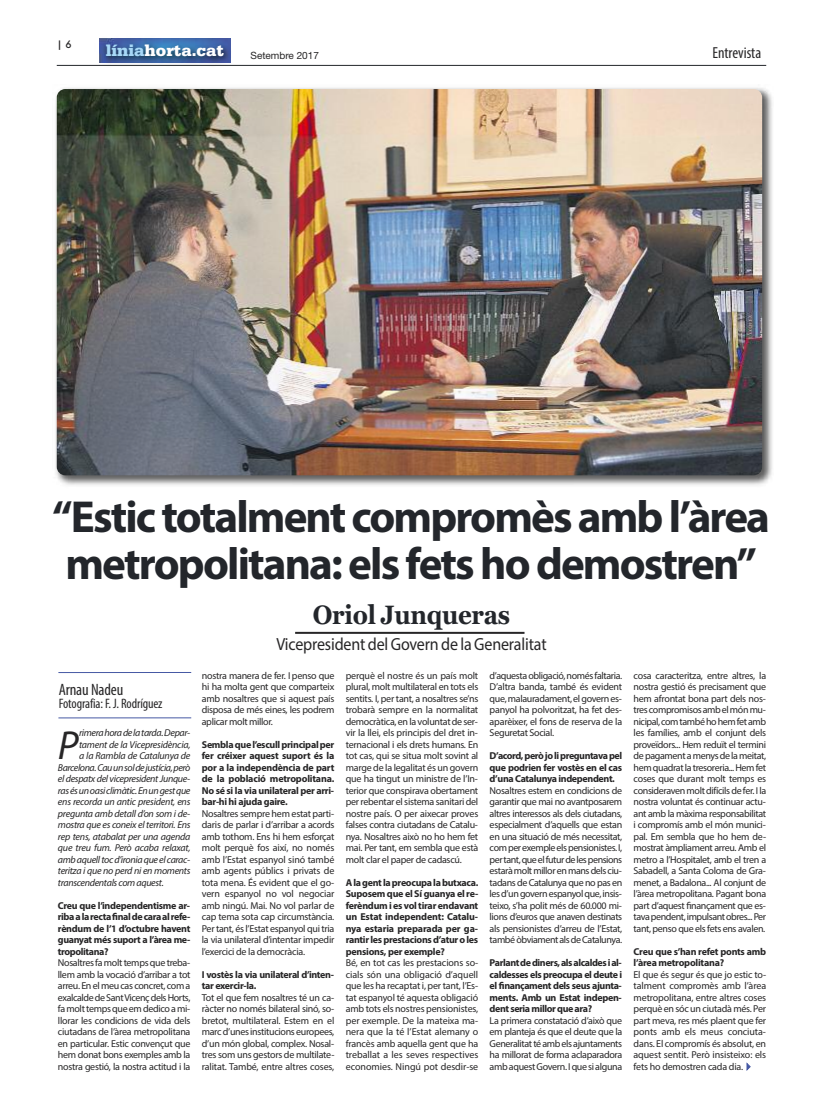
<style>
.page{position:relative;width:823px;height:1106px;background:#fff}
.page>*{position:absolute;margin:0;border:0;box-sizing:border-box;transform-origin:0 0}
.t1{font:700 45px/47px "Myriad Pro";letter-spacing:-.04em;color:#23262b}
.t2{font:italic 40.7px "Myriad Pro";color:#272627}
.t3{font:700 26.4px "Georgia";letter-spacing:-.01em;color:#23262b;scale:.91 1}
.t4{font:17.6px "Myriad Pro";letter-spacing:-.01em;color:#272627;scale:.91 1}
.t5{font:900 17px "Serifa";color:#fff}
.t6{font:condensed 16.5px "Myriad Pro";letter-spacing:-.01em;color:#272627}
.t7{font:condensed 16px "Myriad Pro";color:#272627}
.t8{font:condensed 13.7px "Myriad Pro";letter-spacing:-.01em;color:#272627}
.t9{font:10px/11.5px "Myriad Pro";letter-spacing:-.025em;color:#272627;text-align:justify}
.t10{font:700 10px/11.5px "Myriad Pro";letter-spacing:-.03em;color:#272627;text-align:justify}
.t11{font:italic 10px "Myriad Pro";letter-spacing:-.03em;color:#272627}
.t12{font:10px "Helvetica Neue";color:#272627}
.t13{font:500 10px "Futura";color:#272627}
.s1{color:#a7d8f7}
.s2{color:#4659a4}
</style>
<div class="page">
<img style="left:95px;top:62px;width:146px;height:3px">
<img style="left:99px;top:38px;width:132px;height:24px">
<hr style="left:57px;top:65px;width:708px;height:1px;background:#23262b">
<hr style="left:295px;top:632px;width:229px;height:2px;background:#272627">
<hr style="left:58px;top:717px;width:133px;height:1px;background:#4659a4">
<hr style="left:58px;top:672px;width:133px;height:1px;background:#4659a4">
<img style="left:55px;top:88px;width:717px;height:397px">
<img style="left:57px;top:89px;width:704px;height:386px;border-radius:9px">
<p class="t13" style="left:57px;top:39px;width:16px">| 6</p>
<h3 class="t5" style="left:106px;top:45px;width:119px"><span class="s1">línia</span>horta.cat</h3>
<p class="t12" style="left:250px;top:50px;width:70px">Setembre 2017</p>
<h3 class="t7" style="left:712px;top:47px;width:50px">Entrevista</h3>
<h1 class="t1" style="left:52px;top:497px;width:718px">“Estic totalment compromès amb l’àrea metropolitana: els fets ho demostren”</h1>
<h3 class="t6" style="left:59px;top:683px;width:66px">Arnau Nadeu</h3>
<h3 class="t8" style="left:59px;top:699px;width:105px">Fotografia:F. J. Rodríguez</h3>
<h2 class="t2" style="left:58px;top:730px;width:22px">P</h2>
<p class="t11" style="left:79px;top:729px;width:112px">rimerahoradelatarda.Depar-</p>
<p class="t11" style="left:79px;top:740px;width:113px">tament de la Vicepresidència,</p>
<p class="t11" style="left:79px;top:752px;width:113px">a la Rambla de Catalunya de</p>
<p class="t11" style="left:58px;top:763px;width:134px">Barcelona.Cauunsoldejustícia,però</p>
<p class="t11" style="left:58px;top:775px;width:134px">el despatx del vicepresident Junque-</p>
<p class="t11" style="left:58px;top:786px;width:134px">rasésunoasiclimàtic.Enungestque</p>
<p class="t11" style="left:58px;top:798px;width:134px">ens recorda un antic president, ens</p>
<p class="t11" style="left:58px;top:809px;width:134px">pregunta amb detall d’on som i de-</p>
<p class="t11" style="left:58px;top:821px;width:134px">mostra que es coneix el territori. Ens</p>
<p class="t11" style="left:58px;top:832px;width:134px">rep tens, atabalat per una agenda</p>
<p class="t11" style="left:58px;top:844px;width:134px">que treu fum. Però acaba relaxat,</p>
<p class="t11" style="left:58px;top:855px;width:134px">ambaquelltocd’ironiaque el carac-</p>
<p class="t11" style="left:58px;top:867px;width:134px">teritza i que no perd ni en moments</p>
<p class="t11" style="left:58px;top:878px;width:107px">transcendentals comaquest.</p>
<p class="t10" style="left:58px;top:900px;width:134px">Creu que l’independentisme ar&shy;ribaalarectafinaldecaraalrefe&shy;rèndum de l’1 d’octubre havent guanyat més suport a l’àrea me&shy;tropolitana?</p>
<p class="t9" style="left:58px;top:958px;width:134px">Nosaltres fa molt temps que treba&shy;llem amb la vocació d’arribar a tot arreu. En el meu cas concret, com a exalcaldedeSantVicençdelsHorts, famolttempsqueemdedicoami&shy;llorar les condicions de vida dels ciutadans de l’àrea metropolitana en particular. Estic convençut que hem donat bons exemples amb la nostra gestió, la nostra actitud i la</p>
<h3 class="t3" style="left:312px;top:599px;width:218px">Oriol Junqueras</h3>
<h3 class="t4" style="left:276px;top:637px;width:298px">Vicepresident del Govern de la Generalitat</h3>
<p class="t9" style="left:202px;top:670px;width:134px">nostra manera de fer. I penso que hi ha molta gent que comparteix amb nosaltres que si aquest país disposa de més eines, les podrem aplicar molt millor.</p>
<p class="t10" style="left:202px;top:739px;width:134px">Semblaquel’escullprincipalper fer créixer aquest suport és la por a la independència de part de la població metropolitana.<br>No sé si la via unilateral per arri&shy;bar-hi hi ajuda gaire.</p>
<p class="t9" style="left:202px;top:808px;width:134px">Nosaltres sempre hem estat parti&shy;daris de parlar i d’arribar a acords amb tothom. Ens hi hem esforçat molt perquè fos així, no només amb l’Estat espanyol sinó també amb agents públics i privats de tota mena. És evident que el go&shy;vern espanyol no vol negociar amb ningú. Mai. No vol parlar de cap tema sota cap circumstància.<br>Per tant, és l’Estat espanyol qui tria la via unilateral d’intentar impedir l’exercici de la democràcia.</p>
<p class="t10" style="left:202px;top:969px;width:134px">I vostès la via unilateral d’inten&shy;tar exercir-la.</p>
<p class="t9" style="left:202px;top:992px;width:134px">Tot el que fem nosaltres té un ca&shy;ràcter no només bilateral sinó, so&shy;bretot, multilateral. Estem en el marc d’unes institucions europees, d’un món global, complex. Nosal&shy;tres som uns gestors de multilate&shy;ralitat. També, entre altres coses,</p>
<p class="t9" style="left:345px;top:670px;width:134px">perquè el nostre és un país molt plural, molt multilateral en tots els sentits. I, per tant, a nosaltres se’ns trobarà sempre en la normalitat democràtica, en la voluntat de ser&shy;vir la llei, els principis del dret in&shy;ternacional i els drets humans. En tot cas, qui se situa molt sovint al marge de la legalitat és un govern que ha tingut un ministre de l’In&shy;terior que conspirava obertament per rebentar el sistema sanitari del nostre país. O per aixecar proves falses contra ciutadans de Catalu&shy;nya. Nosaltres això no ho hem fet mai. Per tant, em sembla que està molt clar el paper de cadascú.</p>
<p class="t10" style="left:345px;top:877px;width:134px">Alagentlapreocupalabutxaca.<br>Suposem que el Sí guanya el re&shy;ferèndumiesvoltirarendavant un Estat independent: Catalu&shy;nya estaria preparada per ga&shy;rantirlesprestacionsd’aturoles pensions, per exemple?</p>
<p class="t9" style="left:345px;top:958px;width:134px">Bé, en tot cas les prestacions so&shy;cials són una obligació d’aquell que les ha recaptat i, per tant, l’Es&shy;tat espanyol té aquesta obligació amb tots els nostres pensionistes, per exemple. De la mateixa ma&shy;nera que la té l’Estat alemany o francès amb aquella gent que ha treballat a les seves respectives economies. Ningú pot desdir-se</p>
<p class="t9" style="left:489px;top:670px;width:134px">d’aquestaobligació,nomésfaltaria.<br>D’altra banda, també és evident que,malauradament,elgovernes&shy;panyol ha polvoritzat, ha fet des&shy;aparèixer, el fons de reserva de la Seguretat Social.</p>
<p class="t10" style="left:489px;top:751px;width:134px">D’acord,peròjolipreguntavapel que podrien fer vostès en el cas d’una Catalunya independent.</p>
<p class="t9" style="left:489px;top:785px;width:134px">Nosaltres estem en condicions de garantir que mai no avantposarem altres interessos als dels ciutadans, especialment d’aquells que estan en una situació de més necessitat, comperexempleelspensionistes.I, pertant,queelfuturdelespensions estaràmoltmillorenmansdels ciu&shy;tadans de Catalunya que no pas en lesd’ungovernespanyolque,insis&shy;teixo, s’ha polit més de 60.000 mi&shy;lions d’euros que anaven destinats als pensionistes d’arreu de l’Estat, tambéòbviamentalsdeCatalunya.</p>
<p class="t10" style="left:489px;top:958px;width:134px">Parlantdediners,alsalcaldesial&shy;caldesses els preocupa el deute i el finançament dels seus ajunta&shy;ments. Amb un Estat indepen&shy;dent seria millor que ara?</p>
<p class="t9" style="left:489px;top:1015px;width:134px">La primera constatació d’això que em planteja és que el deute que la Generalitattéambelsajuntaments ha millorat de forma aclaparadora ambaquestGovern.Iquesialguna</p>
<p class="t9" style="left:633px;top:670px;width:134px">cosa caracteritza, entre altres, la nostra gestió és precisament que hem afrontat bona part dels nos&shy;trescompromisosambelmónmu&shy;nicipal,comtambéhohemfetamb les famílies, amb el conjunt dels proveïdors... Hem reduït el termini depagamentamenysdelameitat, hemquadratlatresoreria...Hemfet coses que durant molt temps es consideravenmoltdifícilsdefer. I la nostra voluntat és continuar actu&shy;ant amb la màxima responsabilitat i compromís amb el món munici&shy;pal. Em sembla que ho hem de&shy;mostrat àmpliament arreu. Amb el metro a l’Hospitalet, amb el tren a Sabadell, a Santa Coloma de Gra&shy;menet, a Badalona... Al conjunt de l’àrea metropolitana. Pagant bona part d’aquest finançament que es&shy;tavapendent,impulsantobres...Per tant, penso que els fets ens avalen.</p>
<p class="t10" style="left:633px;top:946px;width:134px">Creu que s’han refet ponts amb l’àrea metropolitana?</p>
<p class="t9" style="left:633px;top:969px;width:134px">El que és segur és que jo estic to&shy;talment compromès amb l’àrea metropolitana, entre altres coses perquè en sóc un ciutadà més. Per part meva, res més plaent que fer ponts amb els meus conciuta&shy;dans. El compromís és absolut, en aquest sentit. Però insisteixo: els fets ho demostren cada dia.<span class="s2">✔</span></p>
</div>
